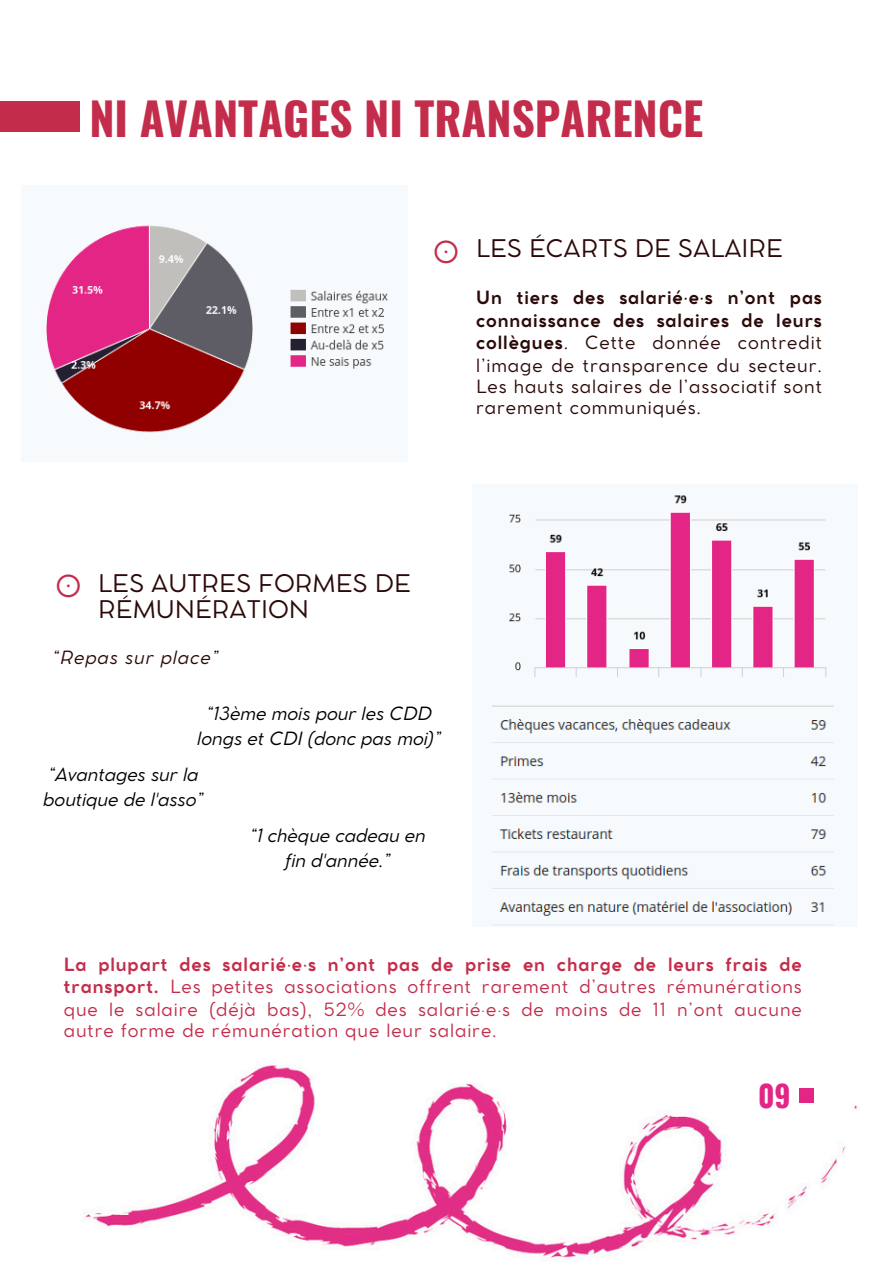
<style>
.page{position:relative;width:894px;height:1264px;background:#fff}
.page>*{position:absolute;margin:0;border:0;box-sizing:border-box;transform-origin:0 0}
.t1{font:700 45px "Oswald";color:#c32d4b}
.t2{font:30px "Cocomat Pro";color:#c32d4b}
.t3{font:700 30px "Oswald";color:#e32686}
.t4{font:24px/25.8px "Cocomat Pro";color:#2b0a09}
.t5{font:18px/22.2px "Cocomat Pro";letter-spacing:.05em;color:#c32d4b;text-align:justify}
.t6{font:18px/22px "Cocomat Pro";letter-spacing:.05em;color:#2b0a09;text-align:justify}
.t7{font:italic 18px/24.8px "Cocomat Pro";color:#000;text-align:center}
.t8{font:italic 18px "Cocomat Pro";letter-spacing:.05em;color:#2b0a09}
.s1{font-weight:700}
</style>
<div class="page">
<div style="left:0;top:101px;width:80px;height:30px;background:#c32d4b"></div>
<img style="left:84px;top:1065px;width:773px;height:193px">
<div style="left:789px;top:1149px;width:15px;height:15px;background:#fff"></div>
<img style="left:46px;top:225px;width:342px;height:208px">
<img style="left:492px;top:495px;width:342px;height:431px">
<div style="left:798px;top:1087px;width:15px;height:15px;background:#e32686"></div>
<p class="t1" style="left:89px;top:83px;width:615px">NI AVANTAGES NI TRANSPARENCE</p>
<p class="t2" style="left:433px;top:240px;width:27px">0</p>
<p class="t4" style="left:476px;top:237px;width:308px">LES ÉCARTS DE SALAIRE</p>
<p class="t6" style="left:476px;top:288px;width:347px"><span class="s1">Un tiers des salarié·e·s n’ont pas connaissance des salaires de leurs collègues</span>. Cette donnée contredit l’image de transparence du secteur.<br>Les hauts salaires de l’associatif sont rarement communiqués.</p>
<p class="t2" style="left:55px;top:575px;width:27px">0</p>
<p class="t4" style="left:98px;top:572px;width:314px">LES AUTRES FORMES DE<br>RÉMUNÉRATION</p>
<p class="t8" style="left:52px;top:650px;width:168px">“Repas sur place”</p>
<p class="t7" style="left:197px;top:703px;width:245px">“13ème mois pour les CDD longs et CDI (donc pas moi)”</p>
<p class="t7" style="left:43px;top:763px;width:162px;text-align:left">“Avantages sur la boutique de l'asso”</p>
<p class="t7" style="left:250px;top:824px;width:177px">“1 chèque cadeau en fin d'année.”</p>
<p class="t5" style="left:64px;top:954px;width:739px"><span class="s1">La plupart des salarié·e·s n’ont pas de prise en charge de leurs frais de transport.</span> Les petites associations offrent rarement d’autres rémunérations que le salaire (déjà bas), 52% des salarié·e·s de moins de 11 n’ont aucune autre forme de rémunération que leur salaire.</p>
<p class="t3" style="left:757px;top:1072px;width:34px">09</p>
</div>
